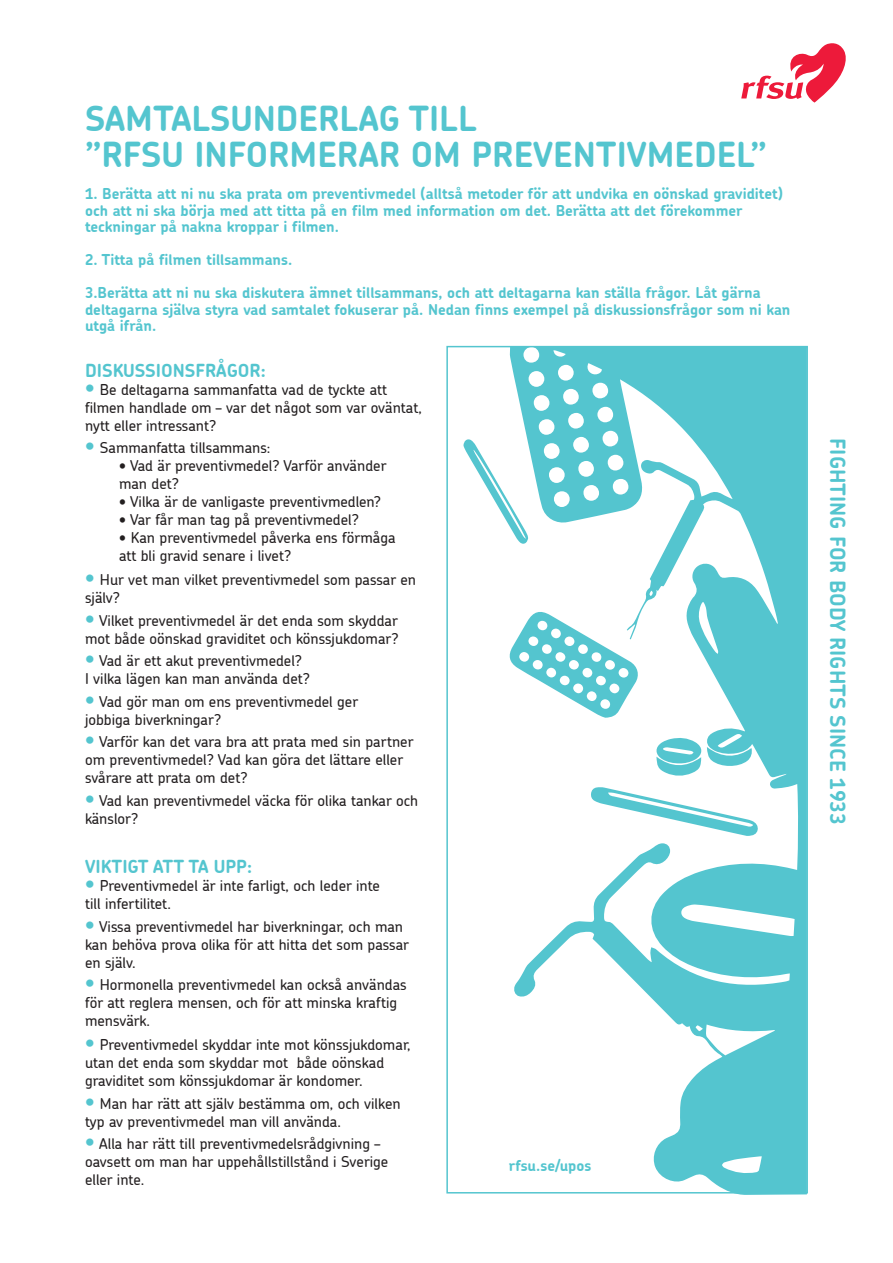
<style>
.page{position:relative;width:893px;height:1263px;background:#fff}
.page>*{position:absolute;margin:0;border:0;box-sizing:border-box;transform-origin:0 0}
.t1{font:700 34.5px/36px "Chevin";color:#54c5cf}
.t2{font:700 21px "Chevin";color:#54c5cf}
.t3{font:700 18px "Chevin";color:#54c5cf}
.t4{font:500 15px/18px "Chevin";color:#231f20}
.t5{font:700 15px/16.5px "Chevin";color:#54c5cf}
.s1{font-weight:700;font-size:21px;color:#54c5cf}
</style>
<div class="page">
<svg style="left:510px;top:349px;width:297px;height:846px"></svg>
<svg style="left:509px;top:609px;width:131px;height:109px"></svg>
<svg style="left:591px;top:787px;width:167px;height:49px"></svg>
<svg style="left:463px;top:438px;width:65px;height:106px"></svg>
<svg style="left:654px;top:737px;width:99px;height:40px"></svg>
<svg style="left:741px;top:43px;width:105px;height:60px"></svg>
<div style="left:446px;top:346px;width:362px;height:847px;border:2px solid #54c5cf"></div>
<h1 class="t1" style="left:85px;top:100px;width:683px">SAMTALSUNDERLAG TILL<br>”RFSU INFORMERAR OM PREVENTIVMEDEL”</h1>
<p class="t5" style="left:85px;top:185px;width:699px">1. Berätta att ni nu ska prata om preventivmedel (alltså metoder för att undvika en oönskad graviditet) och att ni ska börja med att titta på en film med information om det. Berätta att det förekommer teckningar på nakna kroppar i filmen.</p>
<p class="t5" style="left:85px;top:251px;width:209px">2. Titta på filmen tillsammans.</p>
<p class="t5" style="left:85px;top:284px;width:707px">3.Berätta att ni nu ska diskutera ämnet tillsammans, och att deltagarna kan ställa frågor. Låt gärna deltagarna själva styra vad samtalet fokuserar på. Nedan finns exempel på diskussionsfrågor som ni kan utgå ifrån.</p>
<p class="t3" style="left:85px;top:359px;width:182px">DISKUSSIONSFRÅGOR:</p>
<p class="t4" style="left:85px;top:380px;width:338px"><span class="s1">•</span> Be deltagarna sammanfatta vad de tyckte att filmen handlade om – var det något som var oväntat, nytt eller intressant?</p>
<p class="t4" style="left:85px;top:439px;width:187px"><span class="s1">•</span> Sammanfatta tillsammans:</p>
<p class="t4" style="left:119px;top:457px;width:269px">• Vad är preventivmedel? Varför använder man det?</p>
<p class="t4" style="left:119px;top:493px;width:264px">• Vilka är de vanligaste preventivmedlen?</p>
<p class="t4" style="left:119px;top:511px;width:242px">• Var får man tag på preventivmedel?</p>
<p class="t4" style="left:119px;top:529px;width:278px">• Kan preventivmedel påverka ens förmåga att bli gravid senare i livet?</p>
<p class="t4" style="left:85px;top:571px;width:333px"><span class="s1">•</span> Hur vet man vilket preventivmedel som passar en själv?</p>
<p class="t4" style="left:85px;top:611px;width:315px"><span class="s1">•</span> Vilket preventivmedel är det enda som skyddar mot både oönskad graviditet och könssjukdomar?</p>
<p class="t4" style="left:85px;top:652px;width:227px"><span class="s1">•</span> Vad är ett akut preventivmedel?<br>I vilka lägen kan man använda det?</p>
<p class="t4" style="left:85px;top:692px;width:275px"><span class="s1">•</span> Vad gör man om ens preventivmedel ger jobbiga biverkningar?</p>
<p class="t4" style="left:85px;top:733px;width:330px"><span class="s1">•</span> Varför kan det vara bra att prata med sin partner om preventivmedel? Vad kan göra det lättare eller svårare att prata om det?</p>
<p class="t4" style="left:85px;top:791px;width:335px"><span class="s1">•</span> Vad kan preventivmedel väcka för olika tankar och känslor?</p>
<p class="t3" style="left:85px;top:855px;width:169px">VIKTIGT ATT TA UPP:</p>
<p class="t4" style="left:85px;top:876px;width:296px"><span class="s1">•</span> Preventivmedel är inte farligt, och leder inte till infertilitet.</p>
<p class="t4" style="left:85px;top:917px;width:326px"><span class="s1">•</span> Vissa preventivmedel har biverkningar, och man kan behöva prova olika för att hitta det som passar en själv.</p>
<p class="t4" style="left:85px;top:975px;width:323px"><span class="s1">•</span> Hormonella preventivmedel kan också användas för att reglera mensen, och för att minska kraftig mensvärk.</p>
<p class="t4" style="left:85px;top:1035px;width:327px"><span class="s1">•</span> Preventivmedel skyddar inte mot könssjukdomar, utan det enda som skyddar mot både oönskad graviditet som könssjukdomar är kondomer.</p>
<p class="t4" style="left:85px;top:1094px;width:317px"><span class="s1">•</span> Man har rätt att själv bestämma om, och vilken typ av preventivmedel man vill använda.</p>
<p class="t4" style="left:85px;top:1134px;width:305px"><span class="s1">•</span> Alla har rätt till preventivmedelsrådgivning – oavsett om man har uppehållstillstånd i Sverige eller inte.</p>
<p class="t5" style="left:509px;top:1156px;width:84px">rfsu.se/upos</p>
<h2 class="t2" style="left:851px;top:438px;width:388px;rotate:90deg">FIGHTING FOR BODY RIGHTS SINCE 1933</h2>
</div>
